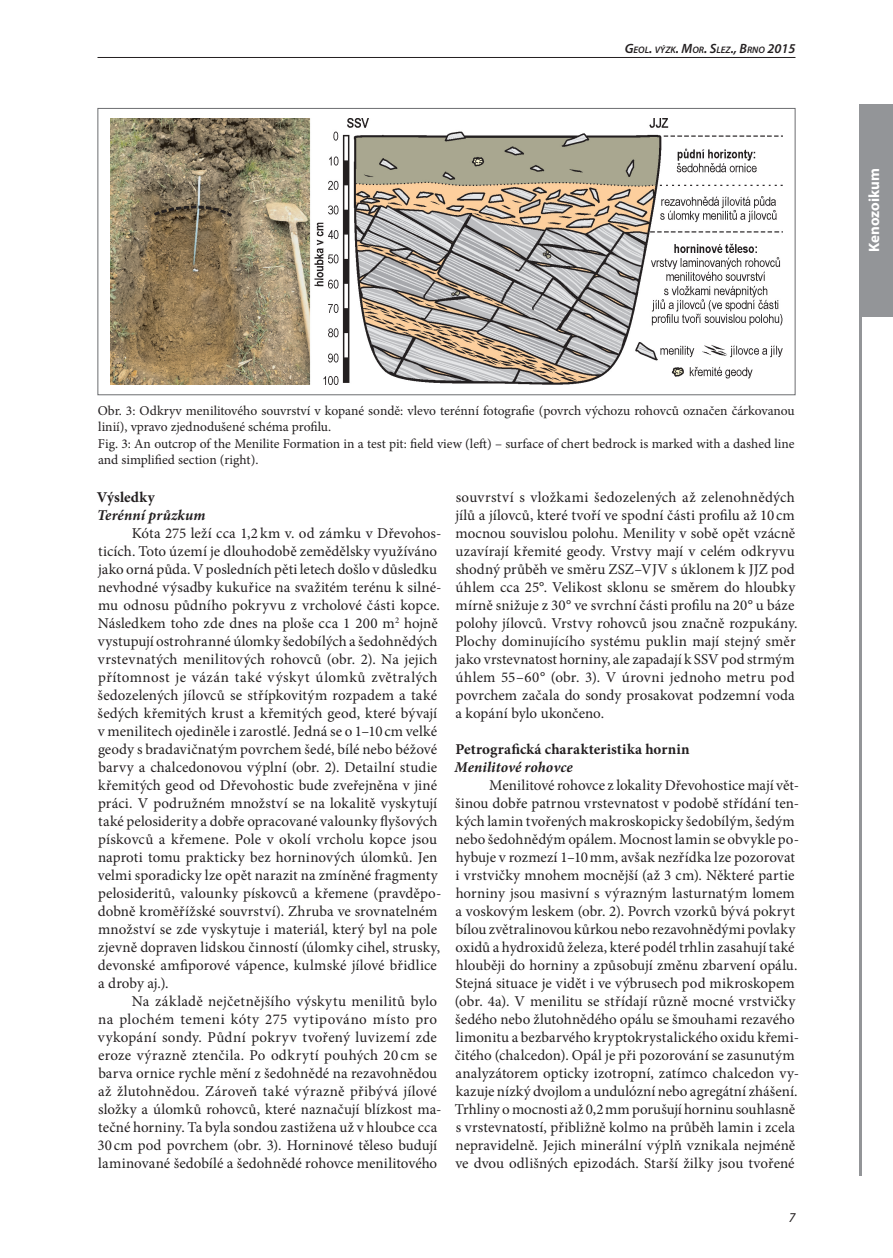
<style>
.page{position:relative;width:893px;height:1258px;background:#fff}
.page>*{position:absolute;margin:0;border:0;box-sizing:border-box;transform-origin:0 0}
.t1{font:15px/18px "Minion Pro";letter-spacing:.005em;color:#231f20}
.t2{font:700 15px "Minion Pro";letter-spacing:.01em;color:#231f20}
.t3{font:italic 700 15px "Minion Pro";letter-spacing:.005em;color:#231f20}
.t4{font:700 15px "Myriad Pro";color:#fff}
.t5{font:13.5px/16.5px "Minion Pro";color:#231f20}
.t6{font:italic 13.5px "Myriad Pro";color:#231f20}
.t7{font:italic 600 9.45px "Myriad Pro";color:#231f20}
.s1{font-size:13.5px}
</style>
<div class="page">
<hr style="left:859px;top:104px;width:2px;height:1071px;background:#939598">
<hr style="left:97px;top:57px;width:698px;height:1px;background:#231f20">
<img style="left:110px;top:119px;width:672px;height:265px">
<div style="left:859px;top:104px;width:33px;height:212px;background:#939598"></div>
<p class="t7" style="left:624px;top:46px;width:172px"><span class="s1">G</span>EOL<span class="s1">.</span> VÝZK<span class="s1">. M</span>OR<span class="s1">. S</span>LEZ<span class="s1">., B</span>RNO <span class="s1">2015</span></p>
<p class="t5" style="left:98px;top:403px;width:698px">Obr. 3: Odkryv menilitového souvrství v kopané sondě: vlevo terénní fotografie (povrch výchozu rohovců označen čárkovanou linií), vpravo zjednodušené schéma profilu.<br>Fig. 3: An outcrop of the Menilite Formation in a test pit: field view (left) – surface of chert bedrock is marked with a dashed line and simplified section (right).</p>
<p class="t2" style="left:97px;top:491px;width:59px">Výsledky</p>
<p class="t3" style="left:97px;top:509px;width:110px">Terénní průzkum</p>
<p class="t1" style="left:98px;top:525px;width:345px;text-indent:34px">Kóta 275 leží cca 1,2 km v. od zámku v Dřevohos&shy;ticích. Toto území je dlouhodobě zemědělsky využíváno jako orná půda. V posledních pěti letech došlo v důsledku nevhodné výsadby kukuřice na svažitém terénu k silné&shy;mu odnosu půdního pokryvu z vrcholové části kopce.<br>Následkem toho zde dnes na ploše cca 1 200 m<sup>2</sup> hojně vystupují ostrohranné úlomky šedobílých a šedohnědých vrstevnatých menilitových rohovců (obr. 2). Na jejich přítomnost je vázán také výskyt úlomků zvětralých šedozelených jílovců se střípkovitým rozpadem a také šedých křemitých krust a křemitých geod, které bývají v menilitech ojediněle i zarostlé. Jedná se o 1–10 cm velké geody s bradavičnatým povrchem šedé, bílé nebo béžové barvy a chalcedonovou výplní (obr. 2). Detailní studie křemitých geod od Dřevohostic bude zveřejněna v jiné práci. V podružném množství se na lokalitě vyskytují také pelosiderity a dobře opracované valounky flyšových pískovců a křemene. Pole v okolí vrcholu kopce jsou naproti tomu prakticky bez horninových úlomků. Jen velmi sporadicky lze opět narazit na zmíněné fragmenty pelosideritů, valounky pískovců a křemene (pravděpo&shy;dobně kroměřížské souvrství). Zhruba ve srovnatelném množství se zde vyskytuje i materiál, který byl na pole zjevně dopraven lidskou činností (úlomky cihel, strusky, devonské amfiporové vápence, kulmské jílové břidlice a droby aj.).</p>
<p class="t1" style="left:97px;top:993px;width:345px;text-indent:34px">Na základě nejčetnějšího výskytu menilitů bylo na plochém temeni kóty 275 vytipováno místo pro vykopání sondy. Půdní pokryv tvořený luvizemí zde eroze výrazně ztenčila. Po odkrytí pouhých 20 cm se barva ornice rychle mění z šedohnědé na rezavohnědou až žlutohnědou. Zároveň také výrazně přibývá jílové složky a úlomků rohovců, které naznačují blízkost ma&shy;tečné horniny. Ta byla sondou zastižena už v hloubce cca 30 cm pod povrchem (obr. 3). Horninové těleso budují laminované šedobílé a šedohnědé rohovce menilitového</p>
<p class="t1" style="left:455px;top:489px;width:344px">souvrství s vložkami šedozelených až zelenohnědých jílů a jílovců, které tvoří ve spodní části profilu až 10 cm mocnou souvislou polohu. Menility v sobě opět vzácně uzavírají křemité geody. Vrstvy mají v celém odkryvu shodný průběh ve směru ZSZ–VJV s úklonem k JJZ pod úhlem cca 25°. Velikost sklonu se směrem do hloubky mírně snižuje z 30° ve svrchní části profilu na 20° u báze polohy jílovců. Vrstvy rohovců jsou značně rozpukány.<br>Plochy dominujícího systému puklin mají stejný směr jako vrstevnatost horniny, ale zapadají k SSV pod strmým úhlem 55–60° (obr. 3). V úrovni jednoho metru pod povrchem začala do sondy prosakovat podzemní voda a kopání bylo ukončeno.</p>
<p class="t2" style="left:455px;top:743px;width:235px">Petrografická charakteristika hornin</p>
<p class="t3" style="left:454px;top:761px;width:120px">Menilitové rohovce</p>
<p class="t1" style="left:454px;top:777px;width:346px;text-indent:34px">Menilitové rohovce z lokality Dřevohostice mají vět&shy;šinou dobře patrnou vrstevnatost v podobě střídání ten&shy;kých lamin tvořených makroskopicky šedobílým, šedým nebo šedohnědým opálem. Mocnost lamin se obvykle po&shy;hybuje v rozmezí 1–10 mm, avšak nezřídka lze pozorovat i vrstvičky mnohem mocnější (až 3 cm). Některé partie horniny jsou masivní s výrazným lasturnatým lomem a voskovým leskem (obr. 2). Povrch vzorků bývá pokryt bílou zvětralinovou kůrkou nebo rezavohnědými povlaky oxidů a hydroxidů železa, které podél trhlin zasahují také hlouběji do horniny a způsobují změnu zbarvení opálu.<br>Stejná situace je vidět i ve výbrusech pod mikroskopem (obr. 4a). V menilitu se střídají různě mocné vrstvičky šedého nebo žlutohnědého opálu se šmouhami rezavého limonitu a bezbarvého kryptokrystalického oxidu křemi&shy;čitého (chalcedon). Opál je při pozorování se zasunutým analyzátorem opticky izotropní, zatímco chalcedon vy&shy;kazuje nízký dvojlom a undulózní nebo agregátní zhášení.<br>Trhliny o mocnosti až 0,2 mm porušují horninu souhlasně s vrstevnatostí, přibližně kolmo na průběh lamin i zcela nepravidelně. Jejich minerální výplň vznikala nejméně ve dvou odlišných epizodách. Starší žilky jsou tvořené</p>
<p class="t6" style="left:788px;top:1212px;width:8px">7</p>
<p class="t4" style="left:867px;top:252px;width:85px;rotate:-90deg">Kenozoikum</p>
</div>
